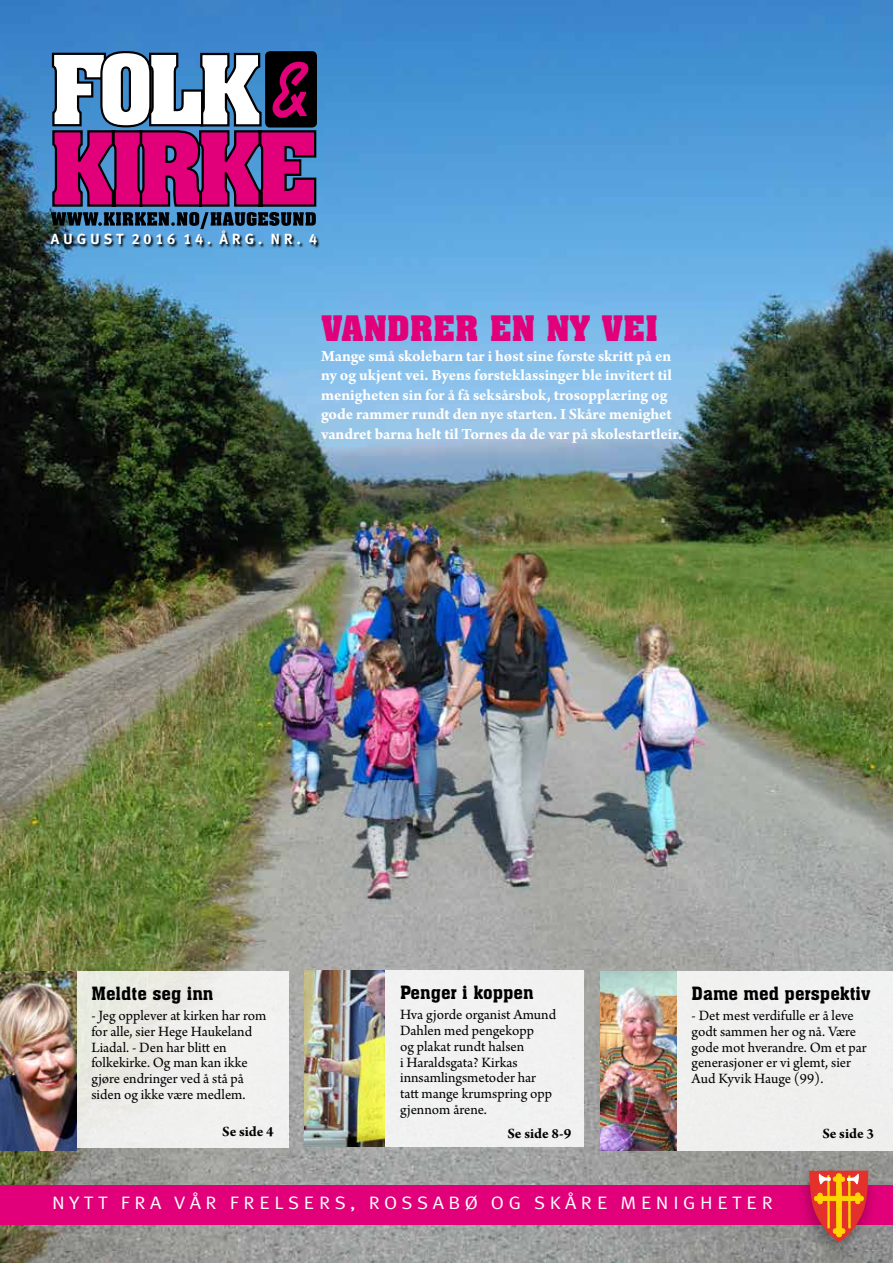
<style>
.page{position:relative;width:893px;height:1263px;background:#fff}
.page>*{position:absolute;margin:0;border:0;box-sizing:border-box;transform-origin:0 0}
.t1{font:700 34.5px "Aachen BT";color:#e2007a}
.t2{font:18px "Meta Plus Normal Caps";letter-spacing:.23em;color:#fff;scale:1.1 1}
.t3{font:18px "Aachen BT";color:#000}
.t4{font:700 16.5px/19.5px "Arno Pro";letter-spacing:-.005em;color:#fff}
.t5{font:15px/15.8px "Arno Pro";letter-spacing:-.005em;color:#000}
.t6{font:700 15px "Arno Pro";color:#000}
.t7{font:14.7px "Meta Plus Bold Caps";letter-spacing:.26em;color:#fff}
</style>
<div class="page">
<img style="left:0;top:0;width:893px;height:1263px">
<svg style="left:50px;top:230px;width:270px;height:19px;background:#4985b3"></svg>
<div style="left:0;top:1185px;width:893px;height:40px;background:#e2007a"></div>
<div style="left:795px;top:1165px;width:86px;height:98px;background:#000;opacity:.3"></div>
<svg style="left:809px;top:1170px;width:59px;height:72px;background:#d6633a"></svg>
<div style="left:676px;top:971px;width:217px;height:179px;background:#f0f0ef"></div>
<svg style="left:51px;top:50px;width:266px;height:179px"></svg>
<div style="left:76px;top:971px;width:213px;height:176px;background:linear-gradient(to right,#e9eae2,#f3f2f4)"></div>
<div style="left:384px;top:970px;width:200px;height:177px;background:#f1f1f1"></div>
<img style="left:304px;top:970px;width:80px;height:177px">
<img style="left:600px;top:971px;width:76px;height:179px">
<img style="left:0;top:971px;width:76px;height:179px">
<p class="t7" style="left:51px;top:231px;width:268px">AUGUST 2016 14. ÅRG. NR. 4</p>
<h1 class="t1" style="left:321px;top:307px;width:339px">VANDRER EN NY VEI</h1>
<p class="t4" style="left:321px;top:347px;width:362px">Mange små skolebarn tar i høst sine første skritt på en ny og ukjent vei. Byens førsteklassinger ble invitert til menigheten sin for å få seksårsbok, trosopplæring og gode rammer rundt den nye starten. I Skåre menighet vandret barna helt til Tornes da de var på skolestartleir.</p>
<p class="t3" style="left:91px;top:982px;width:124px">Meldte seg inn</p>
<p class="t5" style="left:91px;top:1008px;width:176px">- Jeg opplever at kirken har rom for alle, sier Hege Haukeland<br>Liadal. - Den har blitt en folkekirke. Og man kan ikke gjøre endringer ved å stå på siden og ikke være medlem.</p>
<p class="t6" style="left:222px;top:1123px;width:53px">Se side 4</p>
<p class="t3" style="left:400px;top:981px;width:135px">Penger i koppen</p>
<p class="t5" style="left:400px;top:1008px;width:158px">Hva gjorde organist Amund<br>Dahlen med pengekopp<br>og plakat rundt halsen<br>i Haraldsgata? Kirkas innsamlingsmetoder har tatt mange krumspring opp gjennom årene.</p>
<p class="t6" style="left:507px;top:1125px;width:65px">Se side 8-9</p>
<p class="t3" style="left:692px;top:982px;width:180px">Dame med perspektiv</p>
<p class="t5" style="left:692px;top:1008px;width:177px">- Det mest verdifulle er å leve godt sammen her og nå. Være gode mot hverandre. Om et par generasjoner er vi glemt, sier<br>Aud Kyvik Hauge (99).</p>
<p class="t6" style="left:822px;top:1125px;width:53px">Se side 3</p>
<p class="t2" style="left:52px;top:1193px;width:657px">NYTT FRA VÅR FRELSERS, ROSSABØ OG SKÅRE MENIGHETER</p>
</div>
